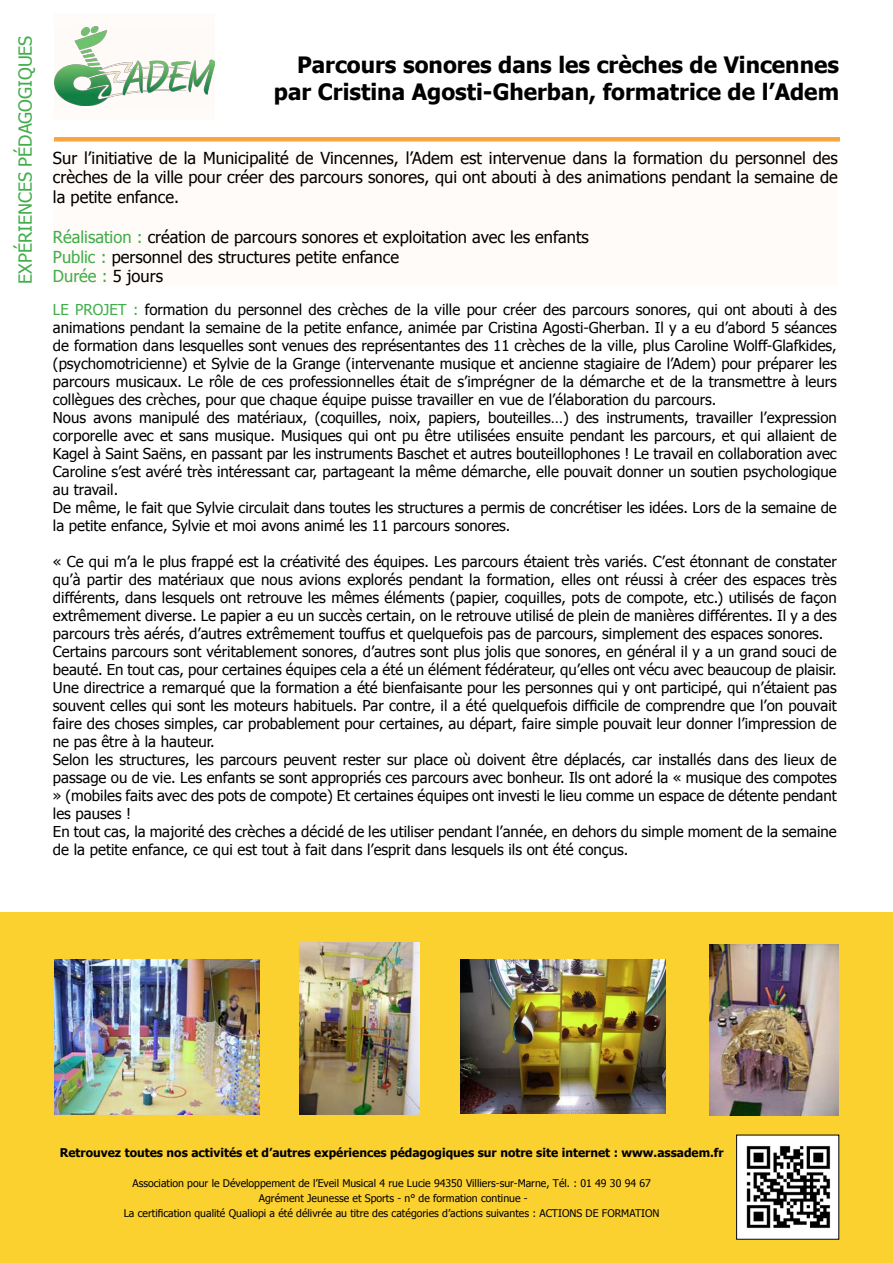
<style>
.page{position:relative;width:893px;height:1263px;background:#fff}
.page>*{position:absolute;margin:0;border:0;box-sizing:border-box;transform-origin:0 0}
.t1{font:700 22.5px/27px "Tahoma";color:#000;text-align:right}
.t2{font:18px "Tahoma";color:#41ad49}
.t3{font:16.5px/19.8px "Tahoma";color:#000;text-align:justify}
.t4{font:15px/18px "Tahoma";color:#000}
.t5{font:700 12px "Tahoma";color:#000}
.t6{font:10.5px/15px "Tahoma";color:#000;text-align:center}
.s1{color:#41ad49}
</style>
<div class="page">
<div style="left:0;top:912px;width:893px;height:351px;background:#fbd130"></div>
<div style="left:53px;top:151px;width:785px;height:134px;background:#fffbf9"></div>
<div style="left:54px;top:13px;width:160px;height:106px;background:#fffbf9"></div>
<img style="left:54px;top:26px;width:160px;height:80px">
<div style="left:54px;top:137px;width:786px;height:5px;background:#faa53f"></div>
<img style="left:54px;top:959px;width:205px;height:155px">
<img style="left:460px;top:960px;width:205px;height:154px">
<img style="left:300px;top:942px;width:120px;height:172px">
<img style="left:710px;top:945px;width:128px;height:171px">
<img style="left:738px;top:1137px;width:99px;height:100px">
<p class="t2" style="left:13px;top:284px;width:248px;rotate:-90deg">Expériences pédagogiques</p>
<h1 class="t1" style="left:274px;top:50px;width:567px">Parcours sonores dans les crèches de Vincennes par Cristina Agosti-Gherban, formatrice de l’Adem</h1>
<p class="t3" style="left:53px;top:147px;width:786px">Sur l’initiative de la Municipalité de Vincennes, l’Adem est intervenue dans la formation du personnel des crèches de la ville pour créer des parcours sonores, qui ont abouti à des animations pendant la semaine de la petite enfance.</p>
<p class="t3" style="left:53px;top:226px;width:537px;text-align:left"><span class="s1">Réalisation :</span> création de parcours sonores et exploitation avec les enfants<br><span class="s1">Public :</span> personnel des structures petite enfance<br><span class="s1">Durée :</span> 5 jours</p>
<p class="t4" style="left:53px;top:300px;width:785px"><span class="s1">Le projet :</span> formation du personnel des crèches de la ville pour créer des parcours sonores, qui ont abouti à des animations pendant la semaine de la petite enfance, animée par Cristina Agosti-Gherban. Il y a eu d’abord 5 séances de formation dans lesquelles sont venues des représentantes des 11 crèches de la ville, plus Caroline Wolff-Glafkides, (psychomotricienne) et Sylvie de la Grange (intervenante musique et ancienne stagiaire de l’Adem) pour préparer les parcours musicaux. Le rôle de ces professionnelles était de s’imprégner de la démarche et de la transmettre à leurs collègues des crèches, pour que chaque équipe puisse travailler en vue de l’élaboration du parcours.<br>Nous avons manipulé des matériaux, (coquilles, noix, papiers, bouteilles…) des instruments, travailler l’expression corporelle avec et sans musique. Musiques qui ont pu être utilisées ensuite pendant les parcours, et qui allaient de Kagel à Saint Saëns, en passant par les instruments Baschet et autres bouteillophones ! Le travail en collaboration avec Caroline s’est avéré très intéressant car, partageant la même démarche, elle pouvait donner un soutien psychologique au travail.<br>De même, le fait que Sylvie circulait dans toutes les structures a permis de concrétiser les idées. Lors de la semaine de la petite enfance, Sylvie et moi avons animé les 11 parcours sonores.</p>
<p class="t4" style="left:53px;top:552px;width:785px">« Ce qui m’a le plus frappé est la créativité des équipes. Les parcours étaient très variés. C’est étonnant de constater qu’à partir des matériaux que nous avions explorés pendant la formation, elles ont réussi à créer des espaces très différents, dans lesquels ont retrouve les mêmes éléments (papier, coquilles, pots de compote, etc.) utilisés de façon extrêmement diverse. Le papier a eu un succès certain, on le retrouve utilisé de plein de manières différentes. Il y a des parcours très aérés, d’autres extrêmement touffus et quelquefois pas de parcours, simplement des espaces sonores.<br>Certains parcours sont véritablement sonores, d’autres sont plus jolis que sonores, en général il y a un grand souci de beauté. En tout cas, pour certaines équipes cela a été un élément fédérateur, qu’elles ont vécu avec beaucoup de plaisir.<br>Une directrice a remarqué que la formation a été bienfaisante pour les personnes qui y ont participé, qui n’étaient pas souvent celles qui sont les moteurs habituels. Par contre, il a été quelquefois difficile de comprendre que l’on pouvait faire des choses simples, car probablement pour certaines, au départ, faire simple pouvait leur donner l’impression de ne pas être à la hauteur.<br>Selon les structures, les parcours peuvent rester sur place où doivent être déplacés, car installés dans des lieux de passage ou de vie. Les enfants se sont appropriés ces parcours avec bonheur. Ils ont adoré la « musique des compotes » (mobiles faits avec des pots de compote) Et certaines équipes ont investi le lieu comme un espace de détente pendant les pauses !<br>En tout cas, la majorité des crèches a décidé de les utiliser pendant l’année, en dehors du simple moment de la semaine de la petite enfance, ce qui est tout à fait dans l’esprit dans lesquels ils ont été conçus.</p>
<p class="t5" style="left:60px;top:1144px;width:665px">Retrouvez toutes nos activités et d’autres expériences pédagogiques sur notre site internet : www.assadem.fr</p>
<p class="t6" style="left:124px;top:1175px;width:537px">Association pour le Développement de l’Eveil Musical 4 rue Lucie 94350 Villiers-sur-Marne, Tél. : 01 49 30 94 67<br>Agrément Jeunesse et Sports - n° de formation continue -<br>La certification qualité Qualiopi a été délivrée au titre des catégories d’actions suivantes : ACTIONS DE FORMATION</p>
</div>
